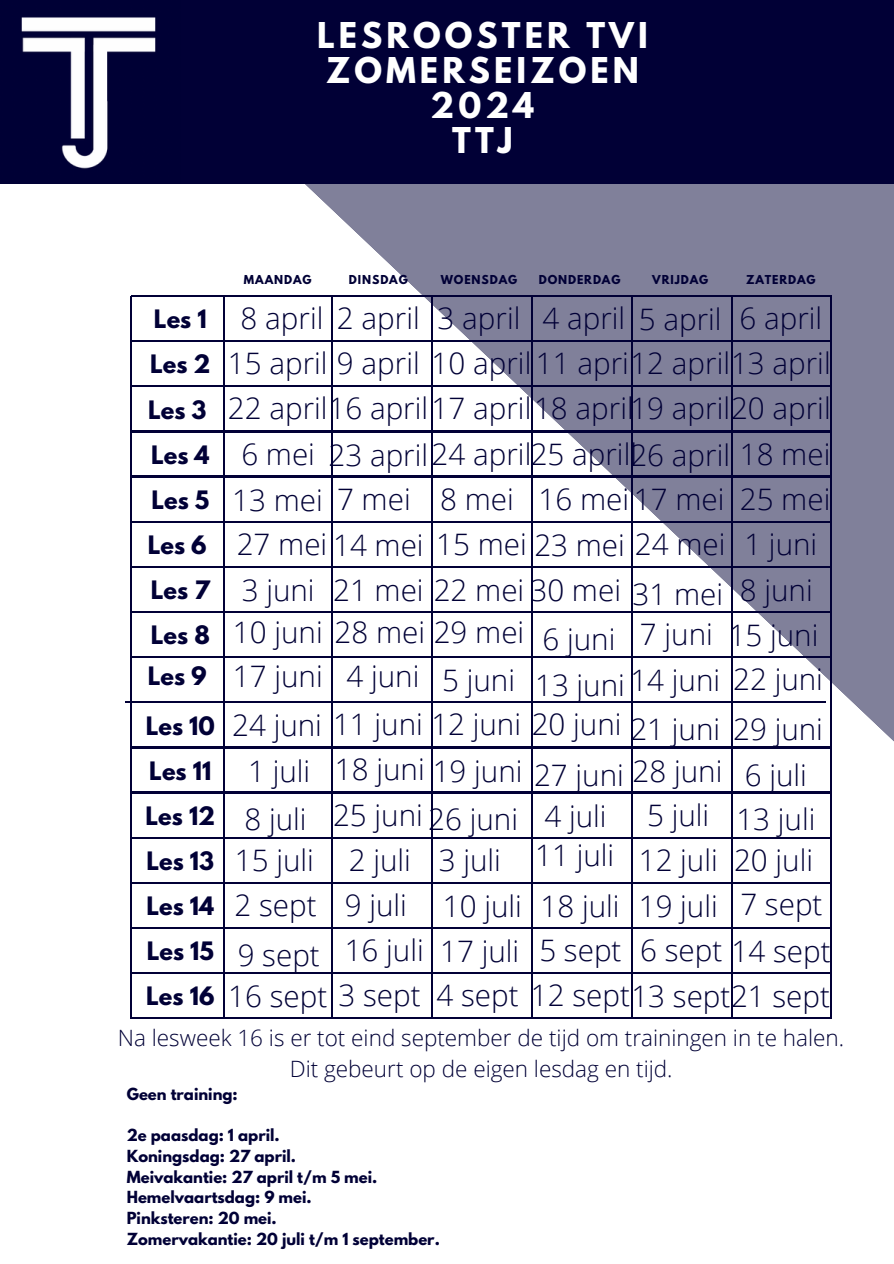
<style>
.page{position:relative;width:894px;height:1264px;background:#fff}
.page>*{position:absolute;margin:0;border:0;box-sizing:border-box;transform-origin:0 0}
.t1{font:700 31.5px/34.8px "League Spartan";letter-spacing:.13em;color:#fff;text-align:center}
.t2{font:300 29.55px "Open Sans";color:#010036}
.t3{font:300 22.5px/31.5px "Open Sans";color:#010036;text-align:center}
.t4{font:700 22.5px "League Spartan";color:#010036}
.t5{font:700 14.85px/20.7px "League Spartan";color:#010036}
.t6{font:700 10.95px "League Spartan";letter-spacing:.08em;color:#010036}
</style>
<div class="page">
<svg style="left:219px;top:184px;width:674px;height:561px"></svg>
<hr style="left:131px;top:295px;width:700px;height:1px;background:#010036">
<hr style="left:131px;top:521px;width:700px;height:1px;background:#010036">
<hr style="left:131px;top:656px;width:700px;height:1px;background:#010036">
<hr style="left:131px;top:837px;width:700px;height:1px;background:#010036">
<hr style="left:131px;top:882px;width:700px;height:1px;background:#010036">
<hr style="left:131px;top:340px;width:700px;height:2px;background:#010036">
<hr style="left:131px;top:385px;width:700px;height:2px;background:#010036">
<div style="left:159px;top:0;width:734px;height:184px;background:#010036"></div>
<hr style="left:131px;top:566px;width:700px;height:1px;background:#010036">
<hr style="left:126px;top:701px;width:699px;height:2px;background:#010036">
<hr style="left:131px;top:927px;width:700px;height:1px;background:#010036">
<hr style="left:131px;top:431px;width:700px;height:1px;background:#010036">
<hr style="left:131px;top:611px;width:700px;height:1px;background:#010036">
<hr style="left:131px;top:746px;width:700px;height:2px;background:#010036">
<hr style="left:131px;top:1017px;width:700px;height:1px;background:#010036">
<hr style="left:131px;top:972px;width:700px;height:1px;background:#010036">
<hr style="left:131px;top:476px;width:700px;height:1px;background:#010036">
<hr style="left:131px;top:792px;width:700px;height:1px;background:#010036">
<hr style="left:331px;top:296px;width:1px;height:722px;background:#010036">
<hr style="left:431px;top:296px;width:1px;height:722px;background:#010036">
<hr style="left:531px;top:296px;width:1px;height:722px;background:#010036">
<hr style="left:631px;top:296px;width:1px;height:722px;background:#010036">
<hr style="left:731px;top:296px;width:1px;height:722px;background:#010036">
<hr style="left:830px;top:296px;width:1px;height:722px;background:#010036">
<img style="left:0;top:0;width:159px;height:183px">
<hr style="left:223px;top:296px;width:1px;height:722px;background:#010036">
<hr style="left:131px;top:296px;width:1px;height:722px;background:#010036">
<p class="t1" style="left:317px;top:22px;width:332px">LESROOSTER TVI<br>ZOMERSEIZOEN<br>2024<br>TTJ</p>
<h2 class="t4" style="left:154px;top:308px;width:54px">Les 1</h2>
<h2 class="t4" style="left:150px;top:353px;width:62px">Les 2</h2>
<h2 class="t4" style="left:148px;top:398px;width:60px">Les 3</h2>
<h2 class="t4" style="left:151px;top:443px;width:60px">Les 4</h2>
<h2 class="t4" style="left:151px;top:488px;width:59px">Les 5</h2>
<h2 class="t4" style="left:148px;top:534px;width:60px">Les 6</h2>
<h2 class="t4" style="left:151px;top:579px;width:60px">Les 7</h2>
<h2 class="t4" style="left:151px;top:624px;width:60px">Les 8</h2>
<h2 class="t4" style="left:148px;top:665px;width:60px">Les 9</h2>
<h2 class="t4" style="left:146px;top:714px;width:71px">Les 10</h2>
<h2 class="t4" style="left:149px;top:759px;width:64px">Les 11</h2>
<h2 class="t4" style="left:145px;top:804px;width:71px">Les 12</h2>
<h2 class="t4" style="left:146px;top:849px;width:69px">Les 13</h2>
<h2 class="t4" style="left:146px;top:894px;width:69px">Les 14</h2>
<h2 class="t4" style="left:147px;top:940px;width:69px">Les 15</h2>
<h2 class="t4" style="left:146px;top:985px;width:70px">Les 16</h2>
<p class="t6" style="left:244px;top:274px;width:69px">MAANDAG</p>
<p class="t6" style="left:349px;top:274px;width:60px">DINSDAG</p>
<p class="t6" style="left:440px;top:274px;width:78px">WOENSDAG</p>
<p class="t6" style="left:538px;top:274px;width:83px">DONDERDAG</p>
<p class="t6" style="left:652px;top:274px;width:57px">VRIJDAG</p>
<h2 class="t6" style="left:745px;top:274px;width:71px">ZATERDAG</h2>
<h2 class="t2" style="left:240px;top:297px;width:84px">8 april</h2>
<h2 class="t2" style="left:228px;top:342px;width:409px">15 april 9 april 10 april 11 april</h2>
<h2 class="t2" style="left:228px;top:388px;width:604px">22 april16 april17 april18 april19 april20 april</h2>
<h2 class="t2" style="left:337px;top:297px;width:84px">2 april</h2>
<h2 class="t2" style="left:437px;top:297px;width:84px">3 april</h2>
<h2 class="t2" style="left:542px;top:297px;width:84px">4 april</h2>
<h2 class="t2" style="left:638px;top:298px;width:84px">5 april</h2>
<h2 class="t2" style="left:630px;top:342px;width:202px">12 april13 april</h2>
<h2 class="t2" style="left:739px;top:297px;width:84px">6 april</h2>
<h2 class="t2" style="left:241px;top:433px;width:75px">6 mei</h2>
<h2 class="t2" style="left:328px;top:433px;width:310px">23 april24 april25 aprill</h2>
<h2 class="t2" style="left:630px;top:434px;width:201px">26 april 18 mei</h2>
<h2 class="t2" style="left:232px;top:479px;width:92px">13 mei</h2>
<h2 class="t2" style="left:337px;top:478px;width:75px">7 mei</h2>
<h2 class="t2" style="left:440px;top:478px;width:75px">8 mei</h2>
<h2 class="t2" style="left:538px;top:478px;width:187px">16 mei 17 mei</h2>
<h2 class="t2" style="left:739px;top:478px;width:92px">25 mei</h2>
<h2 class="t2" style="left:237px;top:523px;width:490px">27 mei 14 mei 15 mei 23 mei 24 mei</h2>
<h2 class="t2" style="left:744px;top:523px;width:74px">1 juni</h2>
<h2 class="t2" style="left:242px;top:569px;width:74px">3 juni</h2>
<h2 class="t2" style="left:333px;top:569px;width:289px">21 mei 22 mei 30 mei</h2>
<h3 class="t2" style="left:632px;top:573px;width:92px">31 mei</h3>
<h3 class="t2" style="left:739px;top:569px;width:74px">8 juni</h3>
<h3 class="t2" style="left:233px;top:611px;width:293px">10 juni 28 mei 29 mei</h3>
<h3 class="t2" style="left:542px;top:618px;width:74px">6 juni</h3>
<h3 class="t2" style="left:639px;top:613px;width:74px">7 juni</h3>
<h3 class="t2" style="left:728px;top:614px;width:91px">15 juni</h3>
<h2 class="t2" style="left:233px;top:655px;width:91px">17 juni</h2>
<h2 class="t2" style="left:346px;top:655px;width:74px">4 juni</h2>
<h3 class="t2" style="left:442px;top:659px;width:74px">5 juni</h3>
<h2 class="t2" style="left:535px;top:664px;width:91px">13 juni</h2>
<h2 class="t2" style="left:630px;top:659px;width:194px">14 juni 22 juni</h2>
<h2 class="t2" style="left:232px;top:703px;width:390px">24 juni 11 juni 12 juni 20 juni</h2>
<h2 class="t2" style="left:630px;top:708px;width:194px">21 juni 29 juni</h2>
<h2 class="t2" style="left:248px;top:750px;width:64px">1 juli</h2>
<h2 class="t2" style="left:534px;top:754px;width:91px">27 juni</h2>
<h2 class="t2" style="left:632px;top:750px;width:91px">28 juni</h2>
<h3 class="t2" style="left:744px;top:754px;width:64px">6 juli</h3>
<h2 class="t2" style="left:244px;top:798px;width:64px">8 juli</h2>
<h2 class="t2" style="left:333px;top:794px;width:91px">25 juni</h2>
<h2 class="t2" style="left:349px;top:839px;width:64px">2 juli</h2>
<h3 class="t2" style="left:335px;top:749px;width:189px">18 juni 19 juni</h3>
<h2 class="t2" style="left:647px;top:794px;width:64px">5 juli</h2>
<h2 class="t2" style="left:736px;top:798px;width:80px">13 juli</h2>
<h2 class="t2" style="left:638px;top:839px;width:80px">12 juli</h2>
<h2 class="t2" style="left:733px;top:839px;width:80px">20 juli</h2>
<h2 class="t2" style="left:638px;top:885px;width:80px">19 juli</h2>
<h3 class="t2" style="left:740px;top:883px;width:84px">7 sept</h3>
<h3 class="t2" style="left:544px;top:795px;width:64px">4 juli</h3>
<h2 class="t2" style="left:535px;top:834px;width:80px">11 juli</h2>
<h2 class="t2" style="left:428px;top:798px;width:91px">26 juni</h2>
<h2 class="t2" style="left:438px;top:839px;width:64px">3 juli</h2>
<h2 class="t2" style="left:235px;top:839px;width:80px">15 juli</h2>
<h2 class="t2" style="left:234px;top:884px;width:84px">2 sept</h2>
<h2 class="t2" style="left:345px;top:884px;width:64px">9 juli</h2>
<h2 class="t2" style="left:238px;top:934px;width:84px">9 sept</h2>
<h2 class="t2" style="left:228px;top:975px;width:194px">16 sept 3 sept</h2>
<h2 class="t2" style="left:443px;top:885px;width:80px">10 juli</h2>
<h2 class="t2" style="left:540px;top:885px;width:80px">18 juli</h2>
<h2 class="t2" style="left:440px;top:930px;width:80px">17 juli</h2>
<h2 class="t2" style="left:436px;top:975px;width:395px">4 sept 12 sept13 sept21 sept</h2>
<h2 class="t2" style="left:344px;top:929px;width:80px">16 juli</h2>
<h2 class="t2" style="left:539px;top:929px;width:84px">5 sept</h2>
<h3 class="t2" style="left:640px;top:930px;width:192px">6 sept 14 sept</h3>
<p class="t3" style="left:118px;top:1021px;width:727px">Na lesweek 16 is er tot eind september de tijd om trainingen in te halen.<br>Dit gebeurt op de eigen lesdag en tijd.</p>
<h2 class="t5" style="left:127px;top:1085px;width:112px">Geen training:</h2>
<h2 class="t5" style="left:127px;top:1126px;width:314px">2e paasdag: 1 april.<br>Koningsdag: 27 april.<br>Meivakantie: 27 april t/m 5 mei.<br>Hemelvaartsdag: 9 mei.<br>Pinksteren: 20 mei.<br>Zomervakantie: 20 juli t/m 1 september.</h2>
</div>
